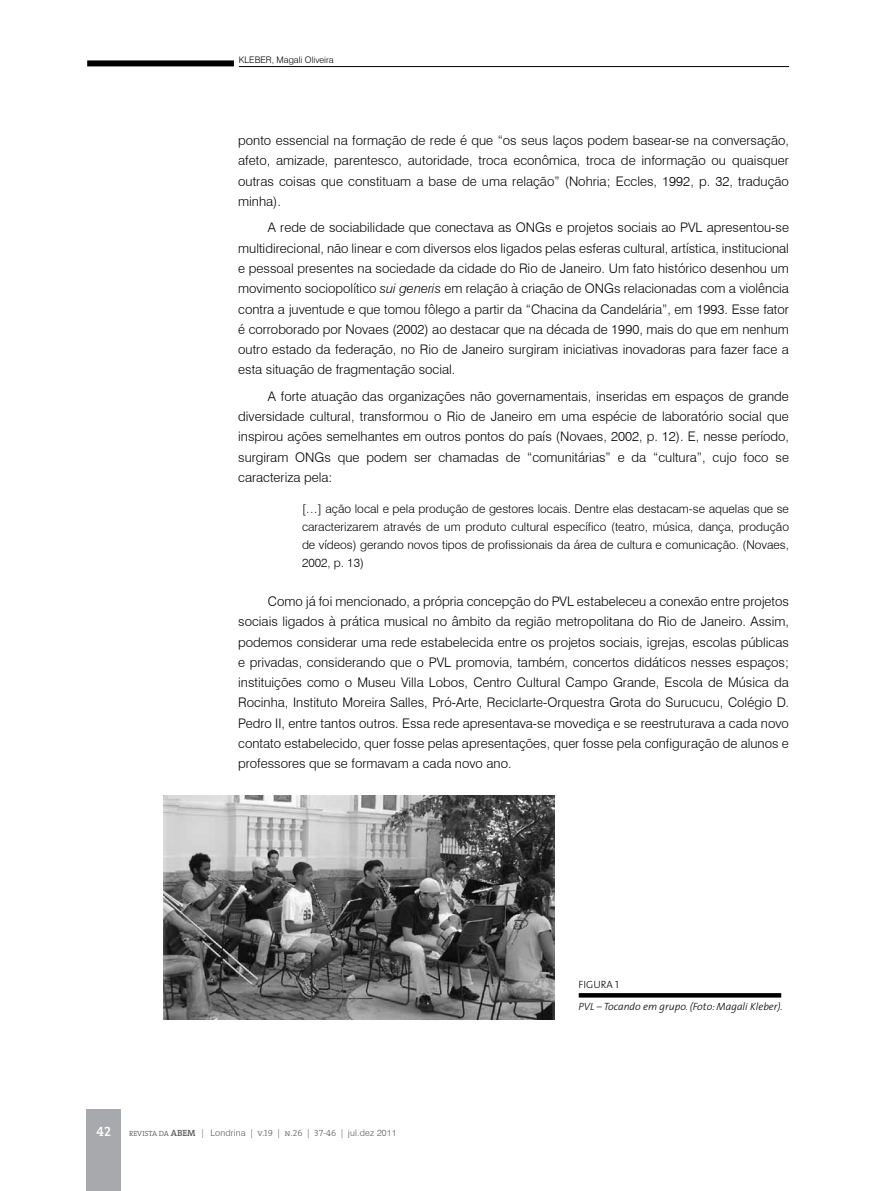
<style>
.page{position:relative;width:872px;height:1191px;background:#fff}
.page>*{position:absolute;margin:0;border:0;box-sizing:border-box;transform-origin:0 0}
.t1{font:13.5px "The Serif Semi Bold Caps";color:#fff}
.t2{font:300 13.2px/20.2px "Swiss 721 BT";color:#000;text-align:justify}
.t3{font:300 12px/18px "Swiss 721 BT";color:#000;text-align:justify}
.t4{font:italic 300 10.5px "The Sans";color:#000}
.t5{font:10.5px "The Sans Light Caps";color:#000}
.t6{font:300 9px "Swiss 721 BT";letter-spacing:.02em;color:#58595b}
.t7{font:300 9px "Swiss 721 BT";color:#000}
.s1{font-style:italic}
.s2{font-family:"The Serif";font-size:7.5px}
.s3{font-family:"The Serif";font-weight:600}
.s4{font-family:"The Serif Light Caps";font-weight:400}
</style>
<div class="page">
<hr style="left:239px;top:66px;width:550px;height:1px;background:#000">
<div style="left:87px;top:60px;width:147px;height:6px;background:#000"></div>
<div style="left:86px;top:1109px;width:35px;height:82px;background:#a7a9ac"></div>
<svg style="left:579px;top:993px;width:202px;height:4px"></svg>
<img style="left:164px;top:795px;width:390px;height:224px">
<p class="t7" style="left:239px;top:54px;width:96px">KLEBER, Magali Oliveira</p>
<p class="t2" style="left:238px;top:130px;width:552px">ponto essencial na formação de rede é que “os seus laços podem basear-se na conversação, afeto, amizade, parentesco, autoridade, troca econômica, troca de informação ou quaisquer outras coisas que constituam a base de uma relação” (Nohria; Eccles, 1992, p. 32, tradução minha).</p>
<p class="t2" style="left:238px;top:217px;width:552px;text-indent:30px">A rede de sociabilidade que conectava as ONGs e projetos sociais ao PVL apresentou-se multidirecional, não linear e com diversos elos ligados pelas esferas cultural, artística, institucional e pessoal presentes na sociedade da cidade do Rio de Janeiro. Um fato histórico desenhou um movimento sociopolítico <span class="s1">sui generis</span> em relação à criação de ONGs relacionadas com a violência contra a juventude e que tomou fôlego a partir da “Chacina da Candelária”, em 1993. Esse fator é corroborado por Novaes (2002) ao destacar que na década de 1990, mais do que em nenhum outro estado da federação, no Rio de Janeiro surgiram iniciativas inovadoras para fazer face a esta situação de fragmentação social.</p>
<p class="t2" style="left:238px;top:386px;width:552px;text-indent:30px">A forte atuação das organizações não governamentais, inseridas em espaços de grande diversidade cultural, transformou o Rio de Janeiro em uma espécie de laboratório social que inspirou ações semelhantes em outros pontos do país (Novaes, 2002, p. 12). E, nesse período, surgiram ONGs que podem ser chamadas de “comunitárias” e da “cultura”, cujo foco se caracteriza pela:</p>
<p class="t3" style="left:302px;top:499px;width:488px">[…] ação local e pela produção de gestores locais. Dentre elas destacam-se aquelas que se caracterizarem através de um produto cultural específico (teatro, música, dança, produção de vídeos) gerando novos tipos de profissionais da área de cultura e comunicação. (Novaes, 2002, p. 13)</p>
<p class="t2" style="left:238px;top:591px;width:552px;text-indent:30px">Como já foi mencionado, a própria concepção do PVL estabeleceu a conexão entre projetos sociais ligados à prática musical no âmbito da região metropolitana do Rio de Janeiro. Assim, podemos considerar uma rede estabelecida entre os projetos sociais, igrejas, escolas públicas e privadas, considerando que o PVL promovia, também, concertos didáticos nesses espaços; instituições como o Museu Villa Lobos, Centro Cultural Campo Grande, Escola de Música da Rocinha, Instituto Moreira Salles, Pró-Arte, Reciclarte-Orquestra Grota do Surucucu, Colégio D.<br>Pedro II, entre tantos outros. Essa rede apresentava-se movediça e se reestruturava a cada novo contato estabelecido, quer fosse pelas apresentações, quer fosse pela configuração de alunos e professores que se formavam a cada novo ano.</p>
<p class="t1" style="left:97px;top:1120px;width:16px">42</p>
<p class="t6" style="left:129px;top:1127px;width:269px"><span class="s2">REVISTA DA</span> <span class="s3">ABEM</span> | Londrina <span class="s4">| v.19 | n.26 | 37-46 |</span> jul.dez 2011</p>
<p class="t5" style="left:578px;top:975px;width:42px">FIGURA 1</p>
<p class="t4" style="left:578px;top:998px;width:206px">PVL – Tocando em grupo. (Foto: Magali Kleber).</p>
</div>
